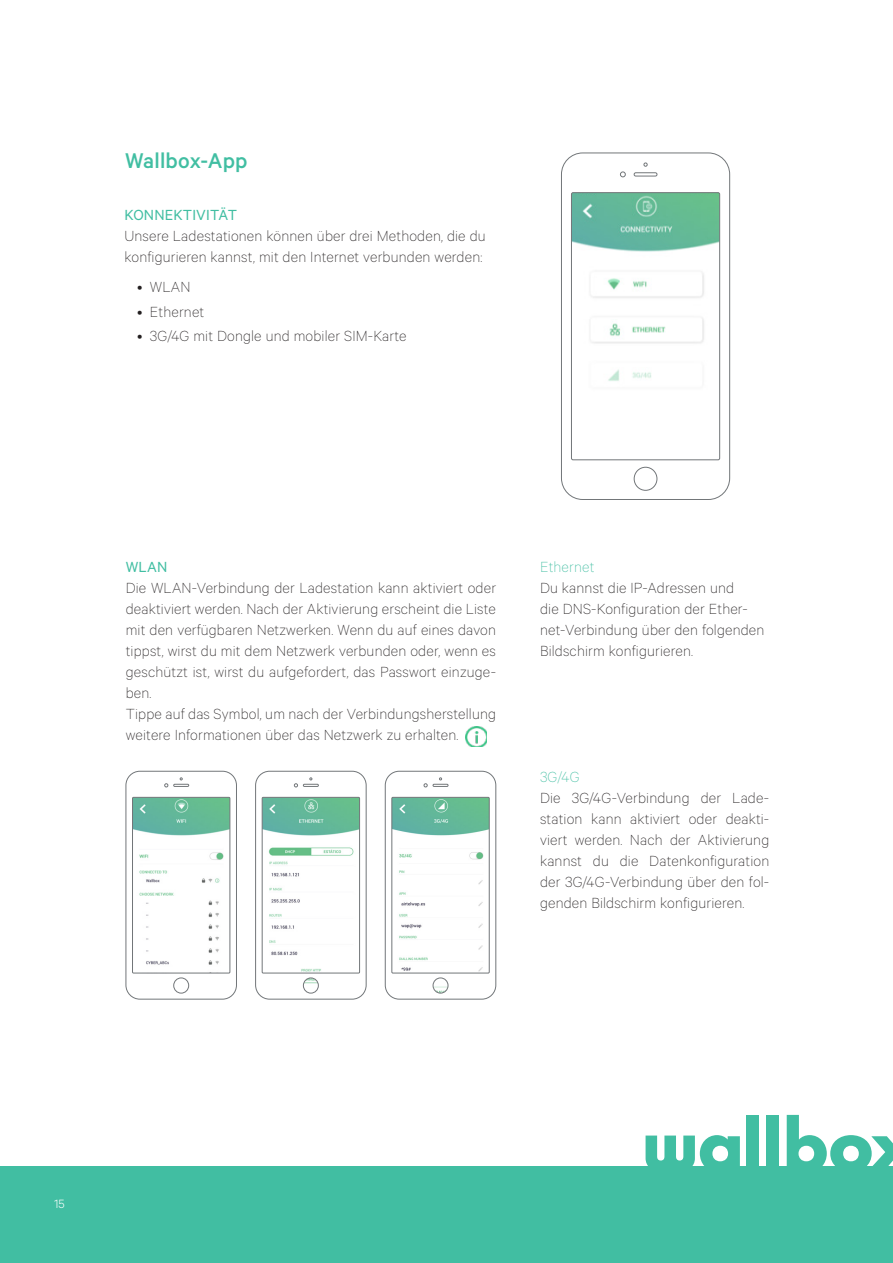
<style>
.page{position:relative;width:893px;height:1263px;background:#fff}
.page>*{position:absolute;margin:0;border:0;box-sizing:border-box;transform-origin:0 0}
.titulos{font:500 24px "Calibre";letter-spacing:.01em;color:#41bea2}
.t1{font:100 16.5px/21px "Calibre";letter-spacing:.01em;color:#231f20}
.t2{font:16.5px "Calibre";letter-spacing:.01em;color:#41bea2}
.t3{font:100 16.5px "Calibre";letter-spacing:.01em;color:#41bea2}
.t4{font:300 13.5px "Calibre";color:#fff}
</style>
<div class="page">
<div style="left:0;top:1167px;width:893px;height:96px;background:#41bea2"></div>
<svg style="left:646px;top:1135px;width:94px;height:32px"></svg>
<div style="left:747px;top:1115px;width:12px;height:56px;background:#41bea2"></div>
<div style="left:767px;top:1115px;width:12px;height:56px;background:#41bea2"></div>
<svg style="left:787px;top:1115px;width:106px;height:52px"></svg>
<svg style="left:561px;top:153px;width:169px;height:347px"></svg>
<svg style="left:571px;top:163px;width:149px;height:328px"></svg>
<svg style="left:126px;top:771px;width:111px;height:228px"></svg>
<svg style="left:255px;top:771px;width:112px;height:228px"></svg>
<svg style="left:385px;top:771px;width:111px;height:228px"></svg>
<img style="left:466px;top:726px;width:20px;height:21px">
<p class="titulos" style="left:125px;top:147px;width:124px">Wallbox-App</p>
<p class="t2" style="left:124px;top:205px;width:114px">KONNEKTIVITÄT</p>
<p class="t1" style="left:124px;top:225px;width:363px">Unsere Ladestationen können über drei Methoden, die du konfigurieren kannst, mit den Internet verbunden werden:</p>
<p class="t1" style="left:137px;top:275px;width:55px">• WLAN</p>
<p class="t1" style="left:137px;top:300px;width:69px">• Ethernet</p>
<p class="t1" style="left:137px;top:325px;width:271px">• 3G/4G mit Dongle und mobiler SIM-Karte</p>
<p class="t2" style="left:126px;top:557px;width:43px">WLAN</p>
<p class="t1" style="left:126px;top:577px;width:372px;text-align:justify">Die WLAN-Verbindung der Ladestation kann aktiviert oder deaktiviert werden. Nach der Aktivierung erscheint die Liste mit den verfügbaren Netzwerken. Wenn du auf eines davon tippst, wirst du mit dem Netzwerk verbunden oder, wenn es geschützt ist, wirst du aufgefordert, das Passwort einzuge&shy;ben.</p>
<p class="t1" style="left:126px;top:703px;width:372px">Tippe auf das Symbol, um nach der Verbindungsherstellung weitere Informationen über das Netzwerk zu erhalten.</p>
<p class="t3" style="left:540px;top:557px;width:56px">Ethernet</p>
<p class="t1" style="left:540px;top:577px;width:226px">Du kannst die IP-Adressen und<br>die DNS-Konfiguration der Ether&shy;net-Verbindung über den folgenden<br>Bildschirm konfigurieren.</p>
<p class="t3" style="left:540px;top:767px;width:41px">3G/4G</p>
<p class="t1" style="left:540px;top:786px;width:231px;text-align:justify">Die 3G/4G-Verbindung der Lade&shy;station kann aktiviert oder deakti&shy;viert werden. Nach der Aktivierung kannst du die Datenkonfiguration der 3G/4G-Verbindung über den fol&shy;genden Bildschirm konfigurieren.</p>
<p class="t4" style="left:54px;top:1195px;width:12px">15</p>
</div>
